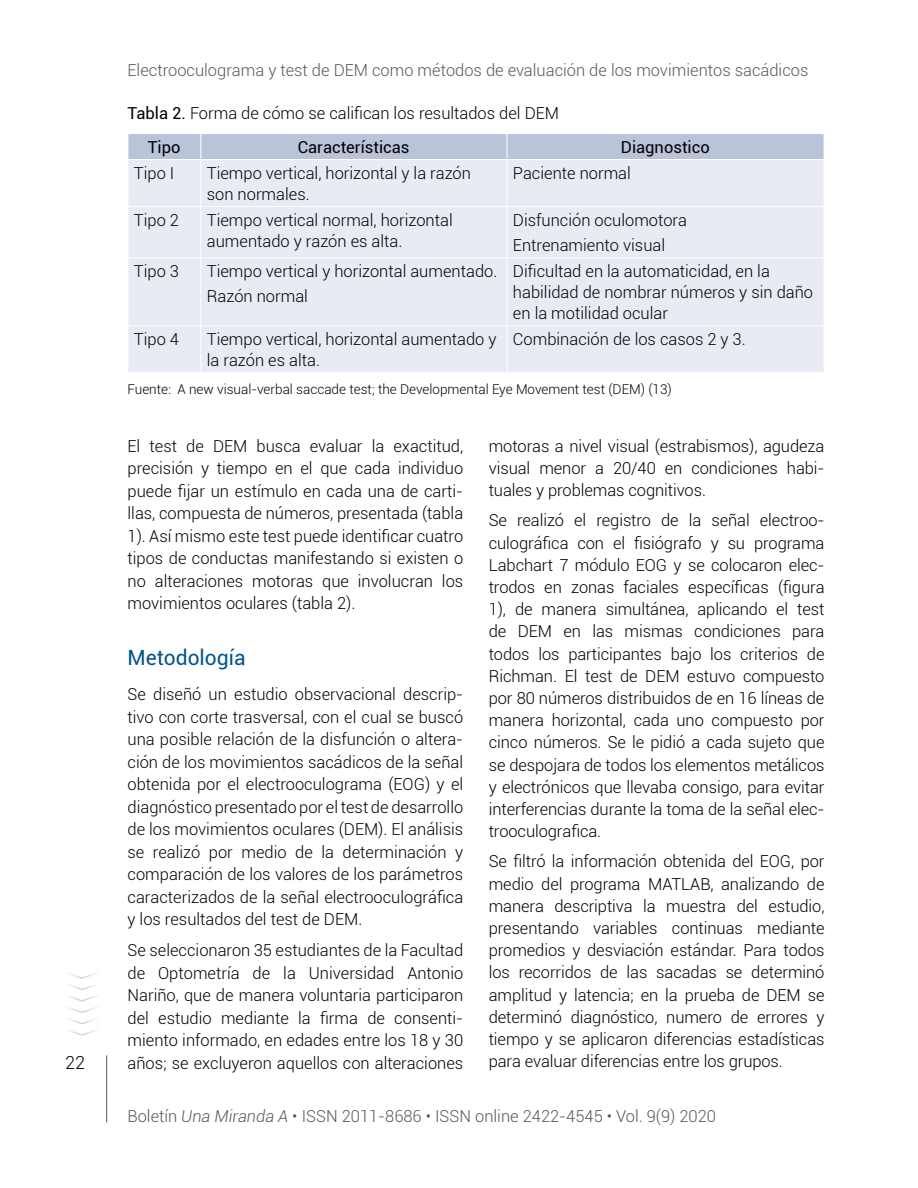
<style>
.page{position:relative;width:918px;height:1188px;background:#fff}
.page>*{position:absolute;margin:0;border:0;box-sizing:border-box;transform-origin:0 0}
.t1{font:21px "Roboto";color:#00568a}
.t2{font:300 18px "Roboto";color:#000}
.t3{font:300 16.5px/22.2px "Roboto";color:#000}
.t4{font:300 16.5px "Roboto";color:#575756}
.t5{font:16.5px "Roboto";color:#000}
.t6{font:300 13.5px "Roboto";color:#000}
.s1{font-weight:400}
.s2{font-style:italic}
</style>
<div class="page">
<hr style="left:106px;top:1055px;width:1px;height:67px;background:#575756">
<svg style="left:68px;top:973px;width:29px;height:63px"></svg>
<div style="left:129px;top:160px;width:695px;height:212px;background:#e8ebf3"></div>
<div style="left:128px;top:134px;width:696px;height:25px;background:#b9c4da"></div>
<hr style="left:200px;top:160px;width:1px;height:46px;background:#fff">
<hr style="left:507px;top:160px;width:1px;height:46px;background:#fff">
<hr style="left:128px;top:206px;width:73px;height:1px;background:#fff">
<hr style="left:201px;top:206px;width:306px;height:1px;background:#fff">
<hr style="left:200px;top:207px;width:1px;height:50px;background:#fff">
<hr style="left:507px;top:206px;width:317px;height:1px;background:#fff">
<hr style="left:507px;top:207px;width:1px;height:50px;background:#fff">
<hr style="left:128px;top:257px;width:73px;height:1px;background:#fff">
<hr style="left:201px;top:257px;width:306px;height:1px;background:#fff">
<hr style="left:200px;top:258px;width:1px;height:67px;background:#fff">
<hr style="left:507px;top:257px;width:317px;height:1px;background:#fff">
<hr style="left:507px;top:258px;width:1px;height:67px;background:#fff">
<hr style="left:128px;top:325px;width:73px;height:1px;background:#fff">
<hr style="left:201px;top:325px;width:306px;height:1px;background:#fff">
<hr style="left:200px;top:326px;width:1px;height:46px;background:#fff">
<hr style="left:507px;top:325px;width:317px;height:1px;background:#fff">
<hr style="left:507px;top:326px;width:1px;height:46px;background:#fff">
<p class="t2" style="left:65px;top:1050px;width:21px">22</p>
<p class="t4" style="left:128px;top:59px;width:682px">Electrooculograma y test de DEM como métodos de evaluación de los movimientos sacádicos</p>
<p class="t3" style="left:148px;top:95px;width:413px;line-height:34px;text-indent:-20px"><span class="s1">Tabla 2.</span> Forma de cómo se califican los resultados del DEM<br><span class="s1">Tipo</span></p>
<p class="t5" style="left:298px;top:135px;width:113px">Características</p>
<p class="t5" style="left:621px;top:135px;width:90px">Diagnostico</p>
<p class="t3" style="left:134px;top:161px;width:42px">Tipo I</p>
<p class="t3" style="left:207px;top:162px;width:266px;line-height:21px">Tiempo vertical, horizontal y la razón son normales.</p>
<p class="t3" style="left:513px;top:161px;width:119px">Paciente normal</p>
<p class="t3" style="left:134px;top:208px;width:47px">Tipo 2</p>
<p class="t3" style="left:207px;top:209px;width:247px;line-height:21px">Tiempo vertical normal, horizontal aumentado y razón es alta.</p>
<p class="t3" style="left:513px;top:207px;width:176px;line-height:25.2px">Disfunción oculomotora<br>Entrenamiento visual</p>
<p class="t3" style="left:134px;top:259px;width:47px">Tipo 3</p>
<p class="t3" style="left:207px;top:258px;width:292px;line-height:25.2px">Tiempo vertical y horizontal aumentado.<br>Razón normal</p>
<p class="t3" style="left:513px;top:260px;width:302px;line-height:21px">Dificultad en la automaticidad, en la habilidad de nombrar números y sin daño en la motilidad ocular</p>
<p class="t3" style="left:134px;top:327px;width:47px">Tipo 4</p>
<p class="t3" style="left:207px;top:328px;width:291px;line-height:21px">Tiempo vertical, horizontal aumentado y la razón es alta.</p>
<p class="t3" style="left:513px;top:327px;width:234px">Combinación de los casos 2 y 3.</p>
<p class="t6" style="left:128px;top:380px;width:546px">Fuente: A new visual-verbal saccade test; the Developmental Eye Movement test (DEM) (13)</p>
<p class="t3" style="left:128px;top:434px;width:337px;text-align:justify">El test de DEM busca evaluar la exactitud, precisión y tiempo en el que cada individuo puede fijar un estímulo en cada una de carti&shy;llas, compuesta de números, presentada (tabla 1). Así mismo este test puede identificar cuatro tipos de conductas manifestando si existen o no alteraciones motoras que involucran los movimientos oculares (tabla 2).</p>
<p class="t1" style="left:128px;top:643px;width:120px">Metodología</p>
<p class="t3" style="left:128px;top:682px;width:337px;text-align:justify">Se diseñó un estudio observacional descrip&shy;tivo con corte trasversal, con el cual se buscó una posible relación de la disfunción o altera&shy;ción de los movimientos sacádicos de la señal obtenida por el electrooculograma (EOG) y el diagnóstico presentado por el test de desarrollo de los movimientos oculares (DEM). El análisis se realizó por medio de la determinación y comparación de los valores de los parámetros caracterizados de la señal electrooculográfica y los resultados del test de DEM.</p>
<p class="t3" style="left:128px;top:938px;width:337px;text-align:justify">Se seleccionaron 35 estudiantes de la Facultad de Optometría de la Universidad Antonio Nariño, que de manera voluntaria participaron del estudio mediante la firma de consenti&shy;miento informado, en edades entre los 18 y 30 años; se excluyeron aquellos con alteraciones</p>
<p class="t3" style="left:489px;top:434px;width:337px;text-align:justify">motoras a nivel visual (estrabismos), agudeza visual menor a 20/40 en condiciones habi&shy;tuales y problemas cognitivos.</p>
<p class="t3" style="left:489px;top:509px;width:337px;text-align:justify">Se realizó el registro de la señal electroo&shy;culográfica con el fisiógrafo y su programa Labchart 7 módulo EOG y se colocaron elec&shy;trodos en zonas faciales específicas (figura 1), de manera simultánea, aplicando el test de DEM en las mismas condiciones para todos los participantes bajo los criterios de Richman. El test de DEM estuvo compuesto por 80 números distribuidos de en 16 líneas de manera horizontal, cada uno compuesto por cinco números. Se le pidió a cada sujeto que se despojara de todos los elementos metálicos y electrónicos que llevaba consigo, para evitar interferencias durante la toma de la señal elec&shy;trooculografica.</p>
<p class="t3" style="left:489px;top:850px;width:337px;text-align:justify">Se filtró la información obtenida del EOG, por medio del programa MATLAB, analizando de manera descriptiva la muestra del estudio, presentando variables continuas mediante promedios y desviación estándar. Para todos los recorridos de las sacadas se determinó amplitud y latencia; en la prueba de DEM se determinó diagnóstico, numero de errores y tiempo y se aplicaron diferencias estadísticas para evaluar diferencias entre los grupos.</p>
<p class="t4" style="left:128px;top:1105px;width:590px">Boletín <span class="s2">Una Miranda A</span> • ISSN 2011-8686 • ISSN online 2422-4545 • Vol. 9(9) 2020</p>
</div>
